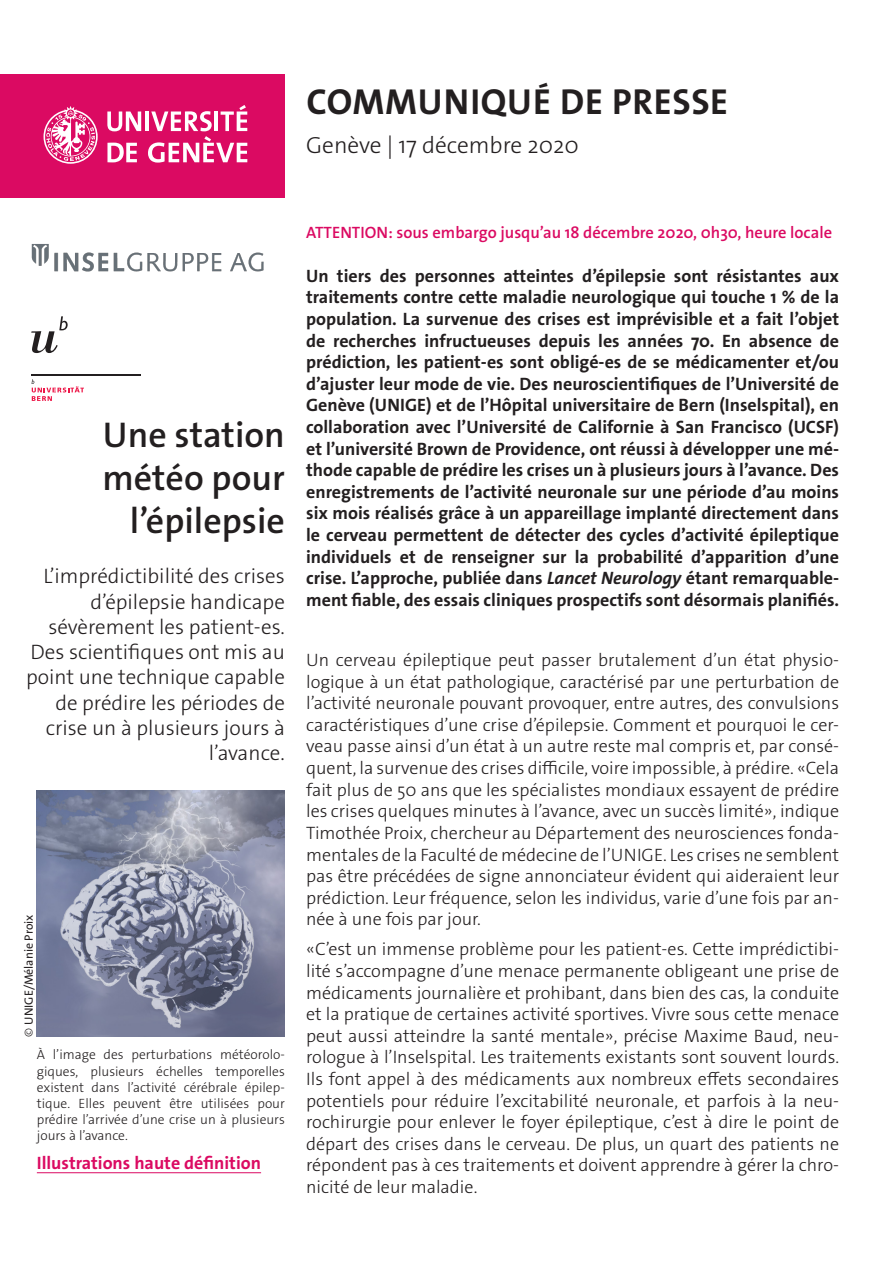
<style>
.page{position:relative;width:893px;height:1263px;background:#fff}
.page>*{position:absolute;margin:0;border:0;box-sizing:border-box;transform-origin:0 0}
._4__texte_courant{font:700 36.3px "The Sans Os F";letter-spacing:.02em;color:#231f20}
._1__grand_titre{font:600 36px/43.2px "The Sans Os F";color:#231f20;text-align:right}
._4__texte_courant-2{font:300 23.4px "The Sans Os F";color:#231f20}
._1__grand_titre-2{font:300 21px/25.2px "The Sans Os F";color:#231f20;text-align:right}
._4__texte_courant-3{font:300 18px/21.6px "The Sans Os F";color:#231f20;text-align:justify}
._4__texte_courant-4{font:700 18px/21.6px "The Sans Os F";color:#231f20;text-align:justify}
.t1{font:700 18px "The Sans Os F";color:#db0a62}
.embargo{font:600 16.5px "The Sans Os F";color:#db0a62}
.t2{font:300 13.5px/16.2px "The Sans Os F";color:#231f20;text-align:justify}
.t3{font:12px "The Sans Os F";color:#231f20}
.s1{font-weight:300}
.s2{font-style:italic}
</style>
<div class="page">
<div style="left:0;top:74px;width:285px;height:124px;background:#db0a62"></div>
<svg style="left:44px;top:106px;width:54px;height:58px"></svg>
<svg style="left:107px;top:111px;width:34px;height:20px"></svg>
<hr style="left:145px;top:111px;width:4px;height:20px;background:#fff">
<svg style="left:107px;top:143px;width:30px;height:19px"></svg>
<svg style="left:148px;top:105px;width:99px;height:58px"></svg>
<img style="left:37px;top:791px;width:248px;height:245px">
<hr style="left:37px;top:1172px;width:224px;height:1px;background:#db0a62">
<img style="left:31px;top:244px;width:233px;height:28px">
<svg style="left:31px;top:316px;width:37px;height:37px"></svg>
<hr style="left:31px;top:374px;width:110px;height:2px;background:#231f20">
<svg style="left:32px;top:379px;width:52px;height:22px"></svg>
<p class="_4__texte_courant" style="left:306px;top:78px;width:423px">COMMUNIQUÉ DE PRESSE</p>
<p class="_4__texte_courant-2" style="left:306px;top:130px;width:274px">Genève | 17 décembre 2020</p>
<p class="_1__grand_titre" style="left:102px;top:413px;width:184px">Une station météo pour l’épilepsie</p>
<p class="_1__grand_titre-2" style="left:26px;top:564px;width:260px">L’imprédictibilité des crises d’épilepsie handicape sévèrement les patient-es.<br>Des scientifiques ont mis au point une technique capable de prédire les périodes de crise un à plusieurs jours à l’avance.</p>
<p class="t3" style="left:21px;top:1036px;width:124px;rotate:-90deg"><span class="s1">©</span> UNIGE/Mélanie Proix</p>
<p class="t2" style="left:37px;top:1047px;width:250px">À l’image des perturbations météorolo&shy;giques, plusieurs échelles temporelles existent dans l’activité cérébrale épilep&shy;tique. Elles peuvent être utilisées pour prédire l’arrivée d’une crise un à plusieurs jours à l’avance.</p>
<p class="t1" style="left:37px;top:1151px;width:226px">Illustrations haute définition</p>
<p class="embargo" style="left:306px;top:222px;width:527px">ATTENTION: sous embargo jusqu’au 18 décembre 2020, 0h30, heure locale</p>
<p class="_4__texte_courant-4" style="left:306px;top:265px;width:534px">Un tiers des personnes atteintes d’épilepsie sont résistantes aux traitements contre cette maladie neurologique qui touche 1 % de la population. La survenue des crises est imprévisible et a fait l’objet de recherches infructueuses depuis les années 70. En absence de prédiction, les patient-es sont obligé-es de se médicamenter et/ou d’ajuster leur mode de vie. Des neuroscientifiques de l’Université de Genève (UNIGE) et de l’Hôpital universitaire de Bern (Inselspital), en collaboration avec l’Université de Californie à San Francisco (UCSF) et l’université Brown de Providence, ont réussi à développer une mé&shy;thode capable de prédire les crises un à plusieurs jours à l’avance. Des enregistrements de l’activité neuronale sur une période d’au moins six mois réalisés grâce à un appareillage implanté directement dans le cerveau permettent de détecter des cycles d’activité épileptique individuels et de renseigner sur la probabilité d’apparition d’une crise. L’approche, publiée dans <span class="s2">Lancet Neurology</span> étant remarquable&shy;ment fiable, des essais cliniques prospectifs sont désormais planifiés.</p>
<p class="_4__texte_courant-3" style="left:306px;top:649px;width:534px">Un cerveau épileptique peut passer brutalement d’un état physio&shy;logique à un état pathologique, caractérisé par une perturbation de l’activité neuronale pouvant provoquer, entre autres, des convulsions caractéristiques d’une crise d’épilepsie. Comment et pourquoi le cer&shy;veau passe ainsi d’un état à un autre reste mal compris et, par consé&shy;quent, la survenue des crises difficile, voire impossible, à prédire. «Cela fait plus de 50 ans que les spécialistes mondiaux essayent de prédire les crises quelques minutes à l’avance, avec un succès limité», indique Timothée Proix, chercheur au Département des neurosciences fonda&shy;mentales de la Faculté de médecine de l’UNIGE. Les crises ne semblent pas être précédées de signe annonciateur évident qui aideraient leur prédiction. Leur fréquence, selon les individus, varie d’une fois par an&shy;née à une fois par jour.</p>
<p class="_4__texte_courant-3" style="left:306px;top:939px;width:534px">«C’est un immense problème pour les patient-es. Cette imprédictibi&shy;lité s’accompagne d’une menace permanente obligeant une prise de médicaments journalière et prohibant, dans bien des cas, la conduite et la pratique de certaines activité sportives. Vivre sous cette menace peut aussi atteindre la santé mentale», précise Maxime Baud, neu&shy;rologue à l’Inselspital. Les traitements existants sont souvent lourds.<br>Ils font appel à des médicaments aux nombreux effets secondaires potentiels pour réduire l’excitabilité neuronale, et parfois à la neu&shy;rochirurgie pour enlever le foyer épileptique, c’est à dire le point de départ des crises dans le cerveau. De plus, un quart des patients ne répondent pas à ces traitements et doivent apprendre à gérer la chro&shy;nicité de leur maladie.</p>
</div>
